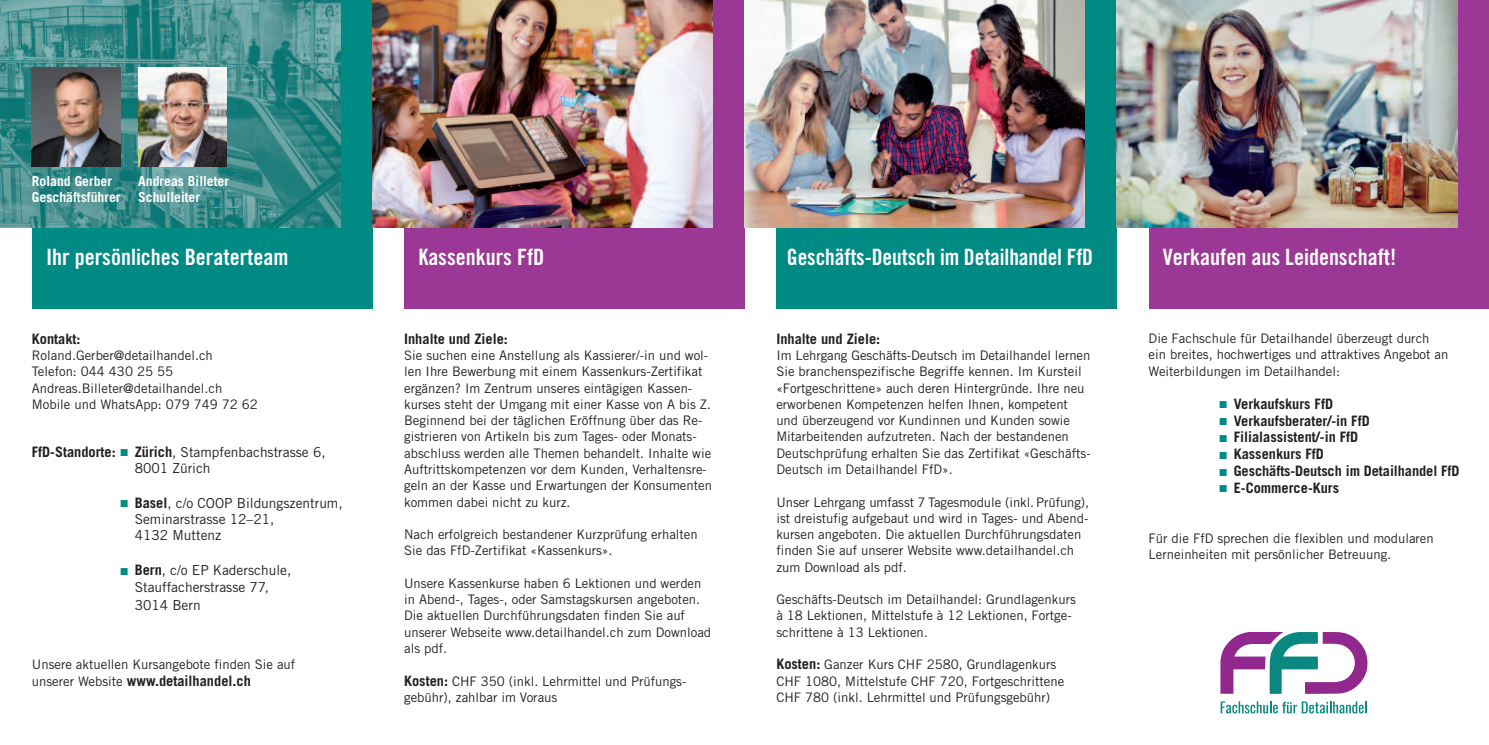
<style>
.page{position:relative;width:1489px;height:745px;background:#fff}
.page>*{position:absolute;margin:0;border:0;box-sizing:border-box;transform-origin:0 0}
.t1{font:22.5px "Trade Gothic Bold Cond Twenty";color:#fff}
.t2{font:700 14.38px "Trade Gothic";color:#231f20}
.t3{font:13.75px/16.2px "Trade Gothic";color:#231f20}
.t4{font:700 13.75px/16.2px "Trade Gothic";color:#fff}
.t5{font:13.12px/16.2px "Trade Gothic";color:#231f20}
.s1{font-weight:700;font-size:14.38px}
.s2{color:#008a84}
.s3{font-weight:400;font-size:13.12px}
</style>
<div class="page">
<div style="left:776px;top:0;width:340px;height:308px;background:#008a84"></div>
<div style="left:32px;top:0;width:340px;height:308px;background:#008a84"></div>
<div style="left:404px;top:0;width:340px;height:308px;background:#9b3794"></div>
<div style="left:1148px;top:0;width:340px;height:308px;background:#9b3794"></div>
<img style="left:1116px;top:0;width:340px;height:227px">
<img style="left:744px;top:0;width:340px;height:227px">
<img style="left:372px;top:0;width:340px;height:227px">
<svg style="left:1220px;top:632px;width:147px;height:61px"></svg>
<svg style="left:1220px;top:701px;width:146px;height:12px"></svg>
<img style="left:0;top:0;width:340px;height:227px">
<img style="left:138px;top:67px;width:89px;height:100px">
<img style="left:32px;top:67px;width:88px;height:100px">
<p class="t4" style="left:32px;top:174px;width:90px">Roland Gerber<br>Geschäftsführer</p>
<p class="t4" style="left:138px;top:174px;width:92px">Andreas Billeter<br>Schulleiter</p>
<h1 class="t1" style="left:46px;top:248px;width:244px">Ihr persönliches Beraterteam</h1>
<p class="t2" style="left:32px;top:333px;width:50px">Kontakt:</p>
<p class="t5" style="left:32px;top:348px;width:227px">Roland.Gerber@detailhandel.ch<br>Telefon: 044 430 25 55<br>Andreas.Billeter@detailhandel.ch<br>Mobile und WhatsApp: 079 749 72 62</p>
<p class="t3" style="left:135px;top:444px;width:192px;text-indent:-103px"><span class="s1">FfD-Standorte:</span> <span class="s2">■</span> <span class="s1">Zürich</span>, Stampfenbachstrasse 6,<br>8001 Zürich</p>
<p class="t3" style="left:135px;top:495px;width:209px;text-indent:-14px"><span class="s2">■</span> <span class="s1">Basel</span>, c/o COOP Bildungszentrum,<br>Seminarstrasse 12–21,<br>4132 Muttenz</p>
<p class="t3" style="left:120px;top:563px;width:172px;text-align:center"><span class="s2">■</span> <span class="s1">Bern</span>, c/o EP Kaderschule,<br>Stauffacherstrasse 77,</p>
<p class="t3" style="left:135px;top:598px;width:67px">3014 Bern</p>
<p class="t5" style="left:32px;top:657px;width:265px">Unsere aktuellen Kursangebote finden Sie auf</p>
<p class="t2" style="left:32px;top:674px;width:220px"><span class="s3">unserer Website</span> www.detailhandel.ch</p>
<h1 class="t1" style="left:418px;top:248px;width:128px">Kassenkurs FfD</h1>
<p class="t2" style="left:404px;top:333px;width:105px">Inhalte und Ziele:</p>
<p class="t5" style="left:404px;top:348px;width:309px">Sie suchen eine Anstellung als Kassierer/-in und wol&shy;len Ihre Bewerbung mit einem Kassenkurs-Zertifikat ergänzen? Im Zentrum unseres eintägigen Kassen&shy;kurses steht der Umgang mit einer Kasse von A bis Z.<br>Beginnend bei der täglichen Eröffnung über das Re&shy;gistrieren von Artikeln bis zum Tages- oder Monats&shy;abschluss werden alle Themen behandelt. Inhalte wie Auftrittskompetenzen vor dem Kunden, Verhaltensre&shy;geln an der Kasse und Erwartungen der Konsumenten kommen dabei nicht zu kurz.</p>
<p class="t5" style="left:404px;top:527px;width:295px">Nach erfolgreich bestandener Kurzprüfung erhalten<br>Sie das FfD-Zertifikat «Kassenkurs».</p>
<p class="t5" style="left:404px;top:576px;width:308px">Unsere Kassenkurse haben 6 Lektionen und werden in Abend-, Tages-, oder Samstagskursen angeboten.<br>Die aktuellen Durchführungsdaten finden Sie auf unserer Webseite www.detailhandel.ch zum Download als pdf.</p>
<p class="t5" style="left:404px;top:673px;width:284px"><span class="s1">Kosten:</span> CHF 350 (inkl. Lehrmittel und Prüfungs&shy;gebühr), zahlbar im Voraus</p>
<h1 class="t1" style="left:786px;top:248px;width:308px">Geschäfts-Deutsch im Detailhandel FfD</h1>
<p class="t2" style="left:776px;top:333px;width:105px">Inhalte und Ziele:</p>
<p class="t5" style="left:776px;top:348px;width:316px">Im Lehrgang Geschäfts-Deutsch im Detailhandel lernen Sie branchenspezifische Begriffe kennen. Im Kursteil «Fortgeschrittene» auch deren Hintergründe. Ihre neu erworbenen Kompetenzen helfen Ihnen, kompetent und überzeugend vor Kundinnen und Kunden sowie Mitarbeitenden aufzutreten. Nach der bestandenen Deutschprüfung erhalten Sie das Zertifikat «Geschäfts-Deutsch im Detailhandel FfD».</p>
<p class="t5" style="left:776px;top:494px;width:314px">Unser Lehrgang umfasst 7 Tagesmodule (inkl.Prüfung), ist dreistufig aufgebaut und wird in Tages- und Abend&shy;kursen angeboten. Die aktuellen Durchführungsdaten finden Sie auf unserer Website www.detailhandel.ch zum Download als pdf.</p>
<p class="t5" style="left:776px;top:592px;width:301px">Geschäfts-Deutsch im Detailhandel: Grundlagenkurs à 18 Lektionen, Mittelstufe à 12 Lektionen, Fortge&shy;schrittene à 13 Lektionen.</p>
<p class="t5" style="left:776px;top:657px;width:289px"><span class="s1">Kosten:</span> Ganzer Kurs CHF 2580, Grundlagenkurs<br>CHF 1080, Mittelstufe CHF 720, Fortgeschrittene<br>CHF 780 (inkl. Lehrmittel und Prüfungsgebühr)</p>
<h1 class="t1" style="left:1162px;top:248px;width:235px">Verkaufen aus Leidenschaft!</h1>
<p class="t5" style="left:1148px;top:331px;width:301px">Die Fachschule für Detailhandel überzeugt durch ein breites, hochwertiges und attraktives Angebot an<br>Weiterbildungen im Detailhandel:</p>
<p class="t2" style="left:1219px;top:398px;width:115px"><span class="s2">■</span> Verkaufskurs FfD</p>
<p class="t2" style="left:1219px;top:415px;width:152px"><span class="s2">■</span> Verkaufsberater/-in FfD</p>
<p class="t2" style="left:1219px;top:432px;width:140px"><span class="s2">■</span> Filialassistent/-in FfD</p>
<p class="t2" style="left:1219px;top:448px;width:106px"><span class="s2">■</span> Kassenkurs FfD</p>
<p class="t2" style="left:1219px;top:465px;width:241px"><span class="s2">■</span> Geschäfts-Deutsch im Detailhandel FfD</p>
<p class="t2" style="left:1219px;top:482px;width:121px"><span class="s2">■</span> E-Commerce-Kurs</p>
<p class="t5" style="left:1148px;top:530px;width:287px">Für die FfD sprechen die flexiblen und modularen<br>Lerneinheiten mit persönlicher Betreuung.</p>
</div>
